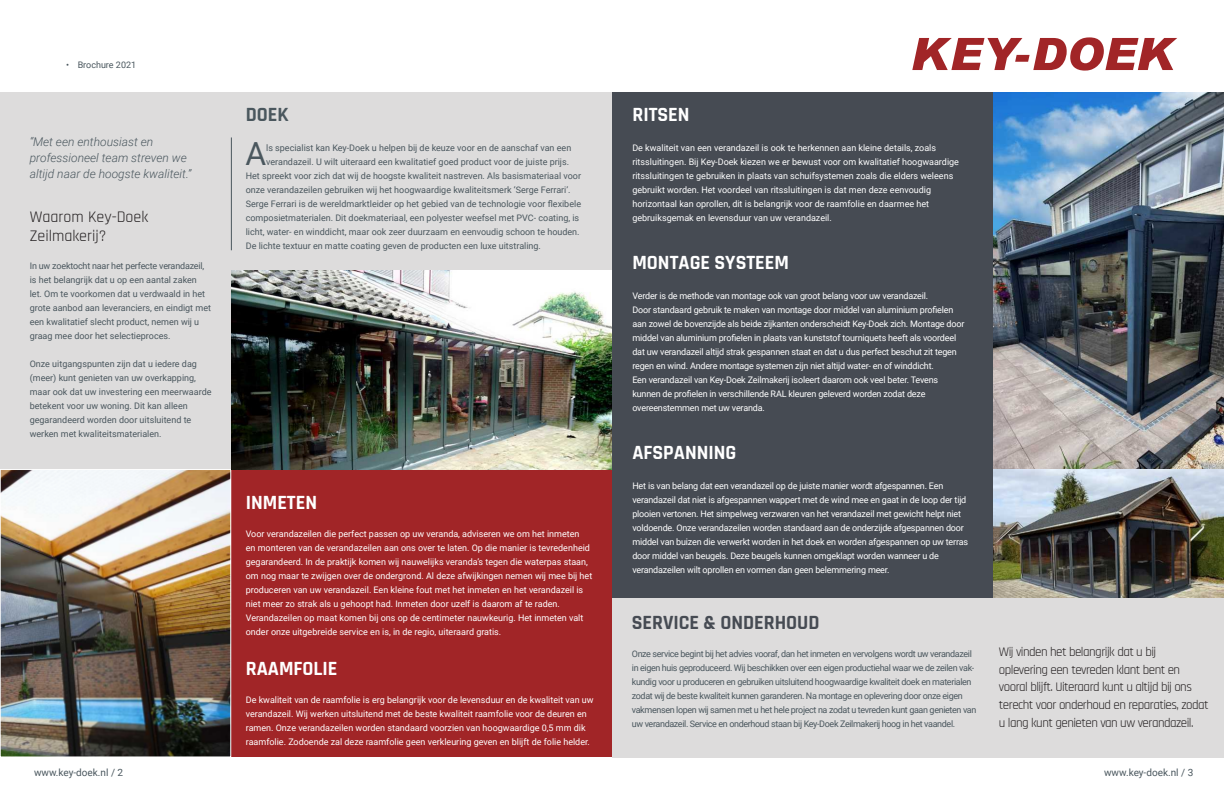
<style>
.page{position:relative;width:1224px;height:792px;background:#fff}
.page>*{position:absolute;margin:0;border:0;box-sizing:border-box;transform-origin:0 0}
.t1{font:31.9px "Roboto";color:#4a575e}
.t2{font:700 20px "Rajdhani";color:#fff}
.t3{font:700 20px "Rajdhani";color:#464b53}
.t4{font:700 20px "Rajdhani";color:#4a575e}
.t5{font:16px/19.2px "Rajdhani";color:#231f20}
.t6{font:13px/17.6px "Rajdhani";letter-spacing:-.04em;color:#231f20}
.t7{font:italic 300 12px/16px "Roboto";color:#4a575e}
.t8{font:10px "Roboto";color:#4a575e}
.t9{font:9px/14px "Roboto";letter-spacing:-.01em;color:#fff}
.t10{font:9px/14px "Roboto";color:#4a575e}
.t11{font:9px/14px "Roboto";letter-spacing:-.04em;color:#4a575e}
</style>
<div class="page">
<div style="left:0;top:92px;width:612px;height:377px;background:#dddcdc"></div>
<div style="left:612px;top:92px;width:382px;height:506px;background:#464b53"></div>
<hr style="left:231px;top:137px;width:1px;height:113px;background:#4a575e">
<div style="left:0;top:469px;width:612px;height:288px;background:#a12527"></div>
<img style="left:994px;top:92px;width:230px;height:377px">
<img style="left:994px;top:469px;width:230px;height:129px">
<img style="left:2px;top:471px;width:227px;height:284px">
<div style="left:0;top:469px;width:231px;height:288px;border:1px solid #fff"></div>
<img style="left:231px;top:270px;width:381px;height:199px">
<div style="left:612px;top:598px;width:612px;height:159px;background:#dddcdc"></div>
<svg style="left:912px;top:37px;width:265px;height:34px"></svg>
<p class="t10" style="left:66px;top:57px;width:71px">• Brochure 2021</p>
<h3 class="t7" style="left:30px;top:134px;width:163px">“Met een enthousiast en professioneel team streven we altijd naar de hoogste kwaliteit.”</h3>
<h3 class="t5" style="left:30px;top:208px;width:120px">Waarom Key-Doek<br>Zeilmakerij?</h3>
<p class="t10" style="left:30px;top:259px;width:183px">In uw zoektocht naar het perfecte verandazeil, is het belangrijk dat u op een aantal zaken let. Om te voorkomen dat u verdwaald in het grote aanbod aan leveranciers, en eindigt met een kwalitatief slecht product, nemen wij u graag mee door het selectieproces.</p>
<p class="t10" style="left:30px;top:357px;width:183px">Onze uitgangspunten zijn dat u iedere dag (meer) kunt genieten van uw overkapping, maar ook dat uw investering een meerwaarde betekent voor uw woning. Dit kan alleen gegarandeerd worden door uitsluitend te werken met kwaliteitsmaterialen.</p>
<h2 class="t4" style="left:246px;top:102px;width:44px">DOEK</h2>
<h1 class="t1" style="left:245px;top:131px;width:22px">A</h1>
<p class="t10" style="left:266px;top:140px;width:307px">ls specialist kan Key-Doek u helpen bij de keuze voor en de aanschaf van een</p>
<p class="t10" style="left:266px;top:154px;width:304px">verandazeil. U wilt uiteraard een kwalitatief goed product voor de juiste prijs.</p>
<p class="t10" style="left:246px;top:168px;width:337px">Het spreekt voor zich dat wij de hoogste kwaliteit nastreven. Als basismateriaal voor</p>
<p class="t10" style="left:246px;top:182px;width:326px">onze verandazeilen gebruiken wij het hoogwaardige kwaliteitsmerk ‘Serge Ferrari’.</p>
<p class="t10" style="left:246px;top:196px;width:337px">Serge Ferrari is de wereldmarktleider op het gebied van de technologie voor flexibele</p>
<p class="t10" style="left:246px;top:210px;width:335px">composietmaterialen. Dit doekmateriaal, een polyester weefsel met PVC- coating, is</p>
<p class="t10" style="left:246px;top:224px;width:335px">licht, water- en winddicht, maar ook zeer duurzaam en eenvoudig schoon te houden.</p>
<p class="t10" style="left:246px;top:238px;width:297px">De lichte textuur en matte coating geven de producten een luxe uitstraling.</p>
<h2 class="t2" style="left:246px;top:490px;width:73px">INMETEN</h2>
<p class="t9" style="left:246px;top:526px;width:348px">Voor verandazeilen die perfect passen op uw veranda, adviseren we om het inmeten<br>en monteren van de verandazeilen aan ons over te laten. Op die manier is tevredenheid gegarandeerd. In de praktijk komen wij nauwelijks veranda’s tegen die waterpas staan, om nog maar te zwijgen over de ondergrond. Al deze afwijkingen nemen wij mee bij het produceren van uw verandazeil. Een kleine fout met het inmeten en het verandazeil is niet meer zo strak als u gehoopt had. Inmeten door uzelf is daarom af te raden.<br>Verandazeilen op maat komen bij ons op de centimeter nauwkeurig. Het inmeten valt onder onze uitgebreide service en is, in de regio, uiteraard gratis.</p>
<h2 class="t2" style="left:246px;top:656px;width:93px">RAAMFOLIE</h2>
<p class="t9" style="left:246px;top:692px;width:349px">De kwaliteit van de raamfolie is erg belangrijk voor de levensduur en de kwaliteit van uw verandazeil. Wij werken uitsluitend met de beste kwaliteit raamfolie voor de deuren en ramen. Onze verandazeilen worden standaard voorzien van hoogwaardige 0,5 mm dik raamfolie. Zodoende zal deze raamfolie geen verkleuring geven en blijft de folie helder.</p>
<h2 class="t2" style="left:632px;top:103px;width:59px">RITSEN</h2>
<p class="t9" style="left:632px;top:141px;width:328px">De kwaliteit van een verandazeil is ook te herkennen aan kleine details, zoals ritssluitingen. Bij Key-Doek kiezen we er bewust voor om kwalitatief hoogwaardige ritssluitingen te gebruiken in plaats van schuifsystemen zoals die elders weleens gebruikt worden. Het voordeel van ritssluitingen is dat men deze eenvoudig horizontaal kan oprollen, dit is belangrijk voor de raamfolie en daarmee het gebruiksgemak en levensduur van uw verandazeil.</p>
<h2 class="t2" style="left:632px;top:251px;width:158px">MONTAGE SYSTEEM</h2>
<p class="t9" style="left:632px;top:289px;width:334px">Verder is de methode van montage ook van groot belang voor uw verandazeil.<br>Door standaard gebruik te maken van montage door middel van aluminium profielen aan zowel de bovenzijde als beide zijkanten onderscheidt Key-Doek zich. Montage door middel van aluminium profielen in plaats van kunststof tourniquets heeft als voordeel dat uw verandazeil altijd strak gespannen staat en dat u dus perfect beschut zit tegen regen en wind. Andere montage systemen zijn niet altijd water- en of winddicht.<br>Een verandazeil van Key-Doek Zeilmakerij isoleert daarom ook veel beter. Tevens kunnen de profielen in verschillende RAL kleuren geleverd worden zodat deze overeenstemmen met uw veranda.</p>
<h2 class="t2" style="left:632px;top:441px;width:105px">AFSPANNING</h2>
<p class="t9" style="left:632px;top:479px;width:337px">Het is van belang dat een verandazeil op de juiste manier wordt afgespannen. Een verandazeil dat niet is afgespannen wappert met de wind mee en gaat in de loop der tijd plooien vertonen. Het simpelweg verzwaren van het verandazeil met gewicht helpt niet voldoende. Onze verandazeilen worden standaard aan de onderzijde afgespannen door middel van buizen die verwerkt worden in het doek en worden afgespannen op uw terras door middel van beugels. Deze beugels kunnen omgeklapt worden wanneer u de verandazeilen wilt oprollen en vormen dan geen belemmering meer.</p>
<h2 class="t3" style="left:632px;top:611px;width:189px">SERVICE &amp; ONDERHOUD</h2>
<p class="t11" style="left:632px;top:647px;width:346px">Onze service begint bij het advies vooraf, dan het inmeten en vervolgens wordt uw verandazeil in eigen huis geproduceerd. Wij beschikken over een eigen productiehal waar we de zeilen vak&shy;kundig voor u produceren en gebruiken uitsluitend hoogwaardige kwaliteit doek en materialen zodat wij de beste kwaliteit kunnen garanderen. Na montage en oplevering door onze eigen vakmensen lopen wij samen met u het hele project na zodat u tevreden kunt gaan genieten van uw verandazeil. Service en onderhoud staan bij Key-Doek Zeilmakerij hoog in het vaandel.</p>
<h3 class="t6" style="left:999px;top:644px;width:211px">Wij vinden het belangrijk dat u bij oplevering een tevreden klant bent en vooral blijft. Uiteraard kunt u altijd bij ons terecht voor onderhoud en reparaties, zodat u lang kunt genieten van uw verandazeil.</h3>
<p class="t8" style="left:34px;top:766px;width:91px">www.key-doek.nl / 2</p>
<p class="t8" style="left:1104px;top:766px;width:91px">www.key-doek.nl / 3</p>
</div>
